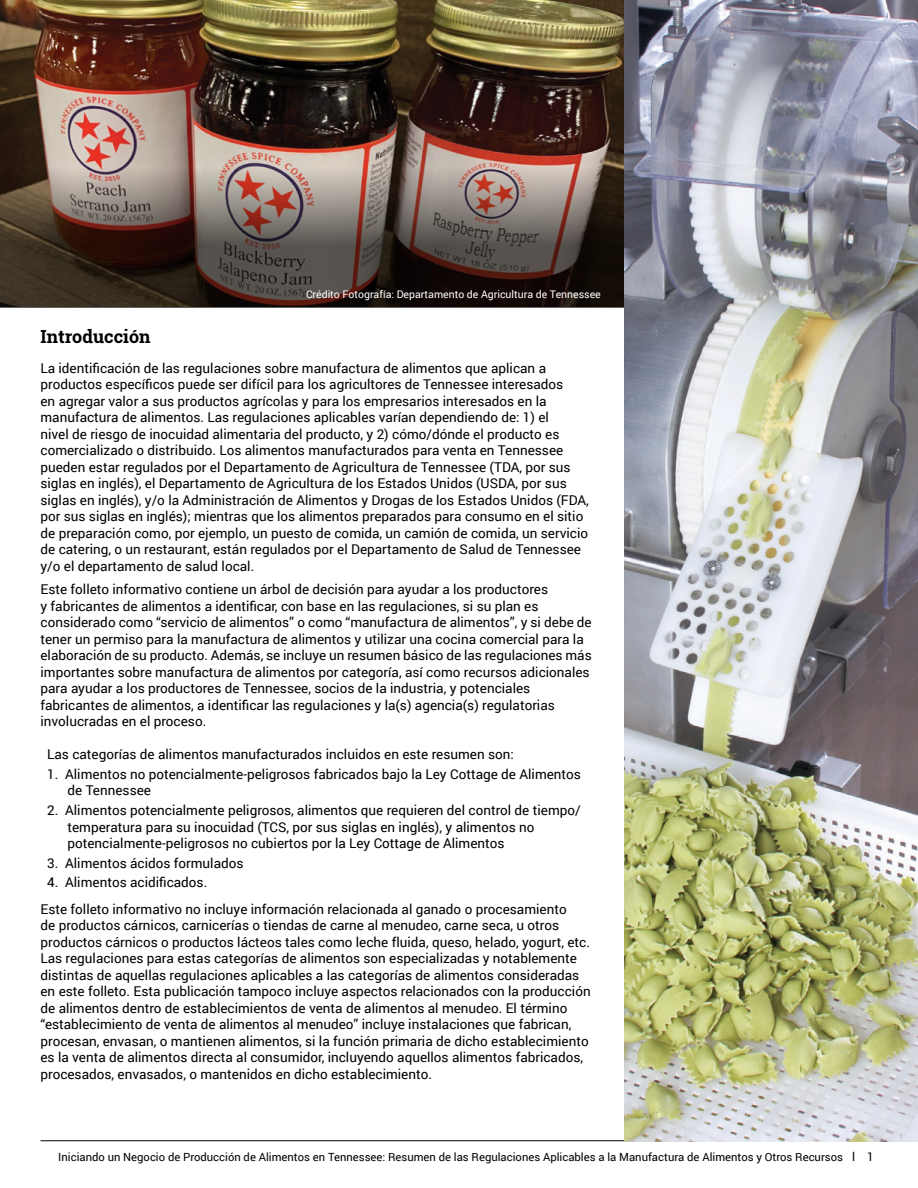
<style>
.page{position:relative;width:918px;height:1188px;background:#fff}
.page>*{position:absolute;margin:0;border:0;box-sizing:border-box;transform-origin:0 0}
.t1{font:700 18px "Roboto Slab";color:#000}
.t2{font:13.5px/16.5px "Roboto";color:#000}
.t3{font:11.25px "Roboto";color:#000}
.t4{font:10.5px "Roboto";color:#fff}
.s1{font-size:12px}
</style>
<div class="page">
<hr style="left:40px;top:1140px;width:838px;height:1px;background:#000">
<img style="left:0;top:0;width:624px;height:145px">
<img style="left:0;top:145px;width:624px;height:163px">
<img style="left:624px;top:0;width:294px;height:1142px">
<p class="t4" style="left:306px;top:287px;width:296px">Crédito Fotografía: Departamento de Agricultura de Tennessee</p>
<h1 class="t1" style="left:40px;top:324px;width:112px">Introducción</h1>
<p class="t2" style="left:40px;top:359px;width:550px">La identificación de las regulaciones sobre manufactura de alimentos que aplican a productos específicos puede ser difícil para los agricultores de Tennessee interesados<br>en agregar valor a sus productos agrícolas y para los empresarios interesados en la manufactura de alimentos. Las regulaciones aplicables varían dependiendo de: 1) el<br>nivel de riesgo de inocuidad alimentaria del producto, y 2) cómo/dónde el producto es comercializado o distribuido. Los alimentos manufacturados para venta en Tennessee pueden estar regulados por el Departamento de Agricultura de Tennessee (TDA, por sus siglas en inglés), el Departamento de Agricultura de los Estados Unidos (USDA, por sus siglas en inglés), y/o la Administración de Alimentos y Drogas de los Estados Unidos (FDA, por sus siglas en inglés); mientras que los alimentos preparados para consumo en el sitio de preparación como, por ejemplo, un puesto de comida, un camión de comida, un servicio de catering, o un restaurant, están regulados por el Departamento de Salud de Tennessee y/o el departamento de salud local.</p>
<p class="t2" style="left:40px;top:581px;width:553px">Este folleto informativo contiene un árbol de decisión para ayudar a los productores<br>y fabricantes de alimentos a identificar, con base en las regulaciones, si su plan es considerado como “servicio de alimentos” o como “manufactura de alimentos”, y si debe de tener un permiso para la manufactura de alimentos y utilizar una cocina comercial para la elaboración de su producto. Además, se incluye un resumen básico de las regulaciones más importantes sobre manufactura de alimentos por categoría, así como recursos adicionales para ayudar a los productores de Tennessee, socios de la industria, y potenciales fabricantes de alimentos, a identificar las regulaciones y la(s) agencia(s) regulatorias involucradas en el proceso.</p>
<p class="t2" style="left:47px;top:745px;width:468px">Las categorías de alimentos manufacturados incluidos en este resumen son:</p>
<p class="t2" style="left:68px;top:765px;width:515px;text-indent:-20px">1. Alimentos no potencialmente-peligrosos fabricados bajo la Ley Cottage de Alimentos de Tennessee</p>
<p class="t2" style="left:68px;top:801px;width:515px;text-indent:-20px">2. Alimentos potencialmente peligrosos, alimentos que requieren del control de tiempo/ temperatura para su inocuidad (TCS, por sus siglas en inglés), y alimentos no potencialmente-peligrosos no cubiertos por la Ley Cottage de Alimentos</p>
<p class="t2" style="left:47px;top:854px;width:198px">3. Alimentos ácidos formulados</p>
<p class="t2" style="left:40px;top:869px;width:528px;line-height:26.5px;text-indent:7px">4. Alimentos acidificados.<br>Este folleto informativo no incluye información relacionada al ganado o procesamiento</p>
<p class="t2" style="left:40px;top:917px;width:552px">de productos cárnicos, carnicerías o tiendas de carne al menudeo, carne seca, u otros productos cárnicos o productos lácteos tales como leche fluida, queso, helado, yogurt, etc.<br>Las regulaciones para estas categorías de alimentos son especializadas y notablemente distintas de aquellas regulaciones aplicables a las categorías de alimentos consideradas en este folleto. Esta publicación tampoco incluye aspectos relacionados con la producción de alimentos dentro de establecimientos de venta de alimentos al menudeo. El término “establecimiento de venta de alimentos al menudeo” incluye instalaciones que fabrican, procesan, envasan, o mantienen alimentos, si la función primaria de dicho establecimiento es la venta de alimentos directa al consumidor, incluyendo aquellos alimentos fabricados, procesados, envasados, o mantenidos en dicho establecimiento.</p>
<p class="t3" style="left:58px;top:1149px;width:817px">Iniciando un Negocio de Producción de Alimentos en Tennessee: Resumen de las Regulaciones Aplicables a la Manufactura de Alimentos y Otros Recursos <span class="s1">l 1</span></p>
</div>
